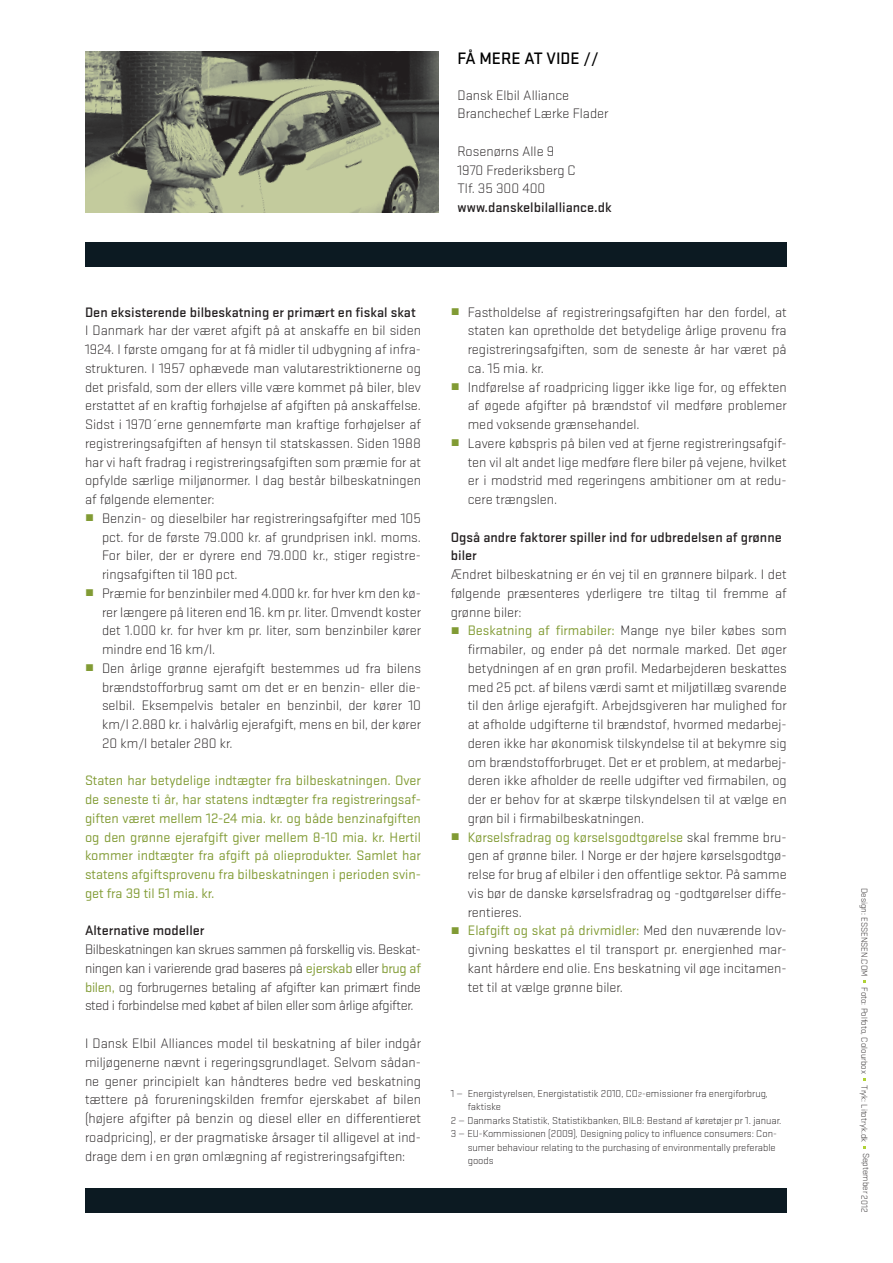
<style>
.page{position:relative;width:893px;height:1263px;background:#fff}
.page>*{position:absolute;margin:0;border:0;box-sizing:border-box;transform-origin:0 0}
.t1{font:500 17.25px "Stratum 1";color:#000}
.t2{font:300 14.25px/18.8px "Stratum 1";color:#231f20;text-align:justify}
.t3{font:14.25px/18.8px "Stratum 1";color:#819b34;text-align:justify}
.t4{font:500 14.25px/18.8px "Stratum 1";color:#231f20}
.t5{font:300 10.5px "Stratum 1";color:#231f20}
.t6{font:300 9px "Stratum 1";color:#231f20}
.s1{font-weight:400;color:#819b34}
.s2{font-weight:300;color:#231f20}
.s3{font-size:7.5px}
</style>
<div class="page">
<div style="left:85px;top:1188px;width:702px;height:24px;background:#0c1a22"></div>
<div style="left:85px;top:242px;width:702px;height:24px;background:#0c1a22"></div>
<img style="left:85px;top:51px;width:353px;height:162px">
<p class="t1" style="left:458px;top:49px;width:143px">FÅ M ERE AT VI DE //</p>
<p class="t2" style="left:458px;top:85px;width:152px">Dansk Elbil Alliance<br>Branchechef Lærke Flader</p>
<p class="t2" style="left:458px;top:142px;width:120px;text-align:left">Rosenørns Alle 9<br>1970 Frederiksberg C<br>Tlf. 35 300 400</p>
<p class="t4" style="left:458px;top:198px;width:156px">www.danskelbilalliance.dk</p>
<p class="t4" style="left:85px;top:302px;width:332px">Den eksisterende bilbeskatning er primært en fiskal skat</p>
<p class="t2" style="left:85px;top:321px;width:337px">I Danmark har der været afgift på at anskaffe en bil siden</p>
<p class="t2" style="left:85px;top:340px;width:337px">1924. I første omgang for at få midler til udbygning af infra-</p>
<p class="t2" style="left:85px;top:359px;width:337px">strukturen. I 1957 ophævede man valutarestriktionerne og</p>
<p class="t2" style="left:85px;top:377px;width:337px">det prisfald, som der ellers ville være kommet på biler, blev</p>
<p class="t2" style="left:85px;top:396px;width:337px">erstattet af en kraftig forhøjelse af afgiften på anskaffelse.</p>
<p class="t2" style="left:85px;top:415px;width:337px">Sidst i 1970´erne gennemførte man kraftige forhøjelser af</p>
<p class="t2" style="left:85px;top:434px;width:337px">registreringsafgiften af hensyn til statskassen. Siden 1988</p>
<p class="t2" style="left:85px;top:452px;width:337px">har vi haft fradrag i registreringsafgiften som præmie for at</p>
<p class="t2" style="left:85px;top:471px;width:337px">opfylde særlige miljønormer. I dag består bilbeskatningen</p>
<p class="t2" style="left:85px;top:490px;width:131px">af følgende elementer:</p>
<p class="t2" style="left:85px;top:509px;width:337px"><span class="s1">¼</span> Benzin- og dieselbiler har registreringsafgifter med 105</p>
<p class="t2" style="left:102px;top:527px;width:320px">pct. for de første 79.000 kr. af grundprisen inkl. moms.</p>
<p class="t2" style="left:102px;top:546px;width:320px">For biler, der er dyrere end 79.000 kr., stiger registre-</p>
<p class="t2" style="left:102px;top:565px;width:137px">ringsafgiften til 180 pct.</p>
<p class="t2" style="left:85px;top:584px;width:337px"><span class="s1">¼</span> Præmie for benzinbiler med 4.000 kr. for hver km den kø-</p>
<p class="t2" style="left:102px;top:602px;width:320px">rer længere på literen end 16. km pr. liter. Omvendt koster</p>
<p class="t2" style="left:102px;top:621px;width:320px">det 1.000 kr. for hver km pr. liter, som benzinbiler kører</p>
<p class="t2" style="left:102px;top:640px;width:115px">mindre end 16 km/l.</p>
<p class="t2" style="left:85px;top:659px;width:337px"><span class="s1">¼</span> Den årlige grønne ejerafgift bestemmes ud fra bilens</p>
<p class="t2" style="left:102px;top:677px;width:320px">brændstofforbrug samt om det er en benzin- eller die-</p>
<p class="t2" style="left:102px;top:696px;width:320px">selbil. Eksempelvis betaler en benzinbil, der kører 10</p>
<p class="t2" style="left:102px;top:715px;width:320px">km/l 2.880 kr. i halvårlig ejerafgift, mens en bil, der kører</p>
<p class="t2" style="left:102px;top:734px;width:132px">20 km/l betaler 280 kr.</p>
<p class="t3" style="left:85px;top:771px;width:337px">Staten har betydelige indtægter fra bilbeskatningen. Over de seneste ti år, har statens indtægter fra registreringsaf&shy;giften været mellem 12-24 mia. kr. og både benzinafgiften og den grønne ejerafgift giver mellem 8-10 mia. kr. Hertil kommer indtægter fra afgift på olieprodukter. Samlet har statens afgiftsprovenu fra bilbeskatningen i perioden svin&shy;get fra 39 til 51 mia. kr.</p>
<p class="t4" style="left:85px;top:921px;width:121px">Alternative modeller</p>
<p class="t2" style="left:85px;top:940px;width:337px">Bilbeskatningen kan skrues sammen på forskellig vis. Beskat&shy;ningen kan i varierende grad baseres på <span class="s1">ejerskab</span> eller <span class="s1">brug af bilen,</span> og forbrugernes betaling af afgifter kan primært finde sted i forbindelse med købet af bilen eller som årlige afgifter.</p>
<p class="t2" style="left:85px;top:1034px;width:337px">I Dansk Elbil Alliances model til beskatning af biler indgår miljøgenerne nævnt i regeringsgrundlaget. Selvom sådan&shy;ne gener principielt kan håndteres bedre ved beskatning tættere på forureningskilden fremfor ejerskabet af bilen (højere afgifter på benzin og diesel eller en differentieret roadpricing), er der pragmatiske årsager til alligevel at ind&shy;drage dem i en grøn omlægning af registreringsafgiften:</p>
<p class="t2" style="left:451px;top:302px;width:337px"><span class="s1">¼</span> Fastholdelse af registreringsafgiften har den fordel, at</p>
<p class="t2" style="left:468px;top:321px;width:320px">staten kan opretholde det betydelige årlige provenu fra</p>
<p class="t2" style="left:468px;top:340px;width:320px">registreringsafgiften, som de seneste år har været på</p>
<p class="t2" style="left:468px;top:359px;width:78px">ca. 15 mia. kr.</p>
<p class="t2" style="left:451px;top:377px;width:337px"><span class="s1">¼</span> Indførelse af roadpricing ligger ikke lige for, og effekten</p>
<p class="t2" style="left:468px;top:396px;width:320px">af øgede afgifter på brændstof vil medføre problemer</p>
<p class="t2" style="left:468px;top:415px;width:173px">med voksende grænsehandel.</p>
<p class="t2" style="left:451px;top:434px;width:337px"><span class="s1">¼</span> Lavere købspris på bilen ved at fjerne registreringsafgif-</p>
<p class="t2" style="left:468px;top:452px;width:320px">ten vil alt andet lige medføre flere biler på vejene, hvilket</p>
<p class="t2" style="left:468px;top:471px;width:320px">er i modstrid med regeringens ambitioner om at redu-</p>
<p class="t2" style="left:468px;top:490px;width:91px">cere trængslen.</p>
<p class="t4" style="left:451px;top:527px;width:333px">Også andre faktorer spiller ind for udbredelsen af grønne biler</p>
<p class="t2" style="left:451px;top:565px;width:337px">Ændret bilbeskatning er én vej til en grønnere bilpark. I det</p>
<p class="t2" style="left:451px;top:584px;width:337px">følgende præsenteres yderligere tre tiltag til fremme af</p>
<p class="t2" style="left:451px;top:602px;width:72px">grønne biler:</p>
<p class="t3" style="left:451px;top:621px;width:337px">¼ Beskatning af firmabiler: <span class="s2">Mange nye biler købes som</span></p>
<p class="t2" style="left:468px;top:640px;width:320px">firmabiler, og ender på det normale marked. Det øger</p>
<p class="t2" style="left:468px;top:659px;width:320px">betydningen af en grøn profil. Medarbejderen beskattes</p>
<p class="t2" style="left:468px;top:677px;width:320px">med 25 pct. af bilens værdi samt et miljøtillæg svarende</p>
<p class="t2" style="left:468px;top:696px;width:320px">til den årlige ejerafgift. Arbejdsgiveren har mulighed for</p>
<p class="t2" style="left:468px;top:715px;width:320px">at afholde udgifterne til brændstof, hvormed medarbej-</p>
<p class="t2" style="left:468px;top:734px;width:320px">deren ikke har økonomisk tilskyndelse til at bekymre sig</p>
<p class="t2" style="left:468px;top:752px;width:320px">om brændstofforbruget. Det er et problem, at medarbej-</p>
<p class="t2" style="left:468px;top:771px;width:320px">deren ikke afholder de reelle udgifter ved firmabilen, og</p>
<p class="t2" style="left:468px;top:790px;width:320px">der er behov for at skærpe tilskyndelsen til at vælge en</p>
<p class="t2" style="left:468px;top:809px;width:178px">grøn bil i firmabilbeskatningen.</p>
<p class="t3" style="left:451px;top:827px;width:337px">¼ Kørselsfradrag og kørselsgodtgørelse <span class="s2">skal fremme bru-</span></p>
<p class="t2" style="left:468px;top:846px;width:320px">gen af grønne biler. I Norge er der højere kørselsgodtgø-</p>
<p class="t2" style="left:468px;top:865px;width:320px">relse for brug af elbiler i den offentlige sektor. På samme</p>
<p class="t2" style="left:468px;top:884px;width:320px">vis bør de danske kørselsfradrag og -godtgørelser diffe-</p>
<p class="t2" style="left:468px;top:902px;width:56px">rentieres.</p>
<p class="t3" style="left:451px;top:921px;width:337px">¼ Elafgift og skat på drivmidler: <span class="s2">Med den nuværende lov-</span></p>
<p class="t2" style="left:468px;top:940px;width:320px">givning beskattes el til transport pr. energienhed mar-</p>
<p class="t2" style="left:468px;top:959px;width:320px">kant hårdere end olie. Ens beskatning vil øge incitamen-</p>
<p class="t2" style="left:468px;top:977px;width:157px">tet til at vælge grønne biler.</p>
<p class="t5" style="left:451px;top:1087px;width:319px">1 — Energistyrelsen, Energistatistik 2010, CO<span class="s3">2</span>-emissioner fra energiforbrug,</p>
<p class="t5" style="left:468px;top:1101px;width:35px">faktiske</p>
<p class="t5" style="left:451px;top:1114px;width:332px">2 — Danmarks Statistik, Statistikbanken, BIL8: Bestand af køretøjer pr 1. januar.</p>
<p class="t5" style="left:451px;top:1128px;width:328px">3 — EU-Kommissionen (2009), Designing policy to influence consumers: Con-</p>
<p class="t5" style="left:468px;top:1141px;width:310px">sumer behaviour relating to the purchasing of environmentally preferable</p>
<p class="t5" style="left:468px;top:1155px;width:27px">goods</p>
<p class="t6" style="left:870px;top:888px;width:326px;rotate:90deg">Design: ESSENSEN.COM Foto: Polfoto, Colourbox Tryk: Litotryk.dk September 2012</p>
</div>
